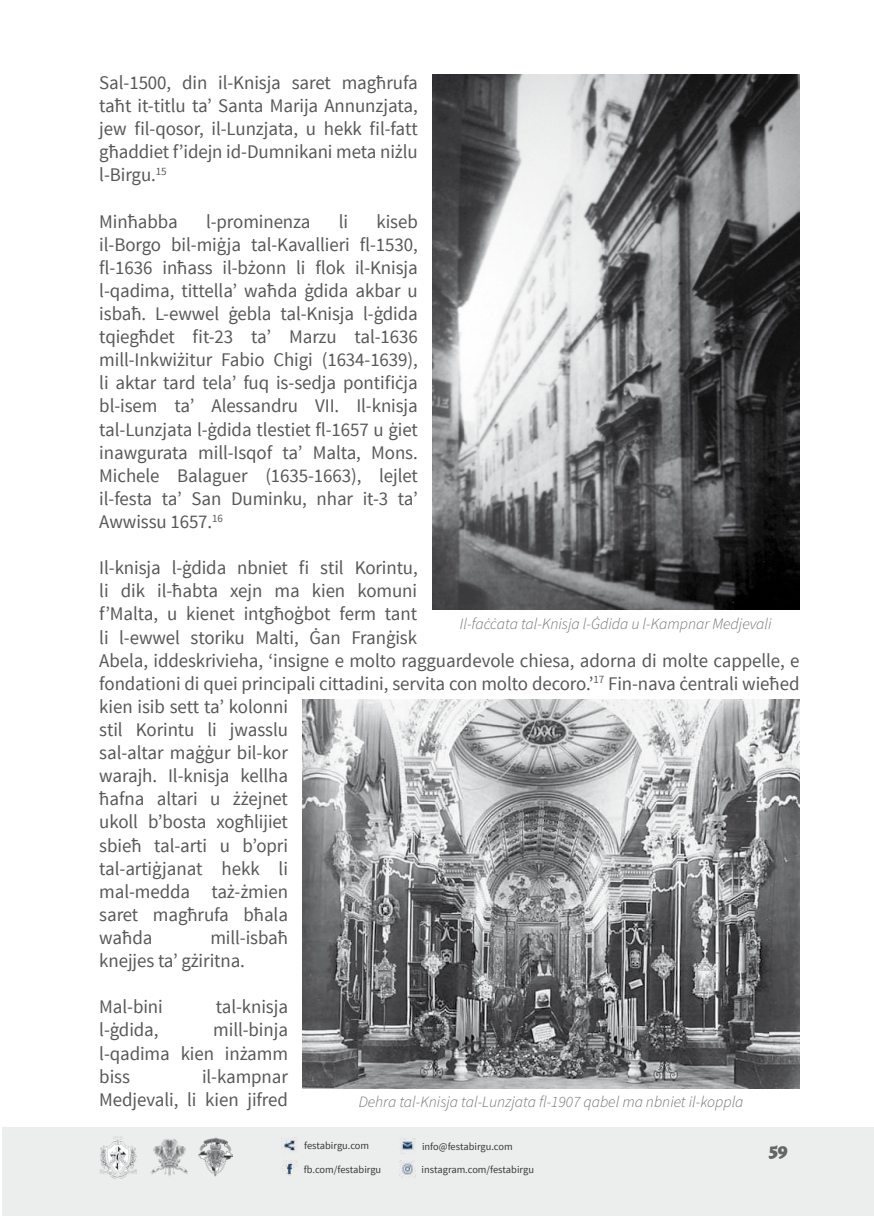
<style>
.page{position:relative;width:874px;height:1216px;background:#fff}
.page>*{position:absolute;margin:0;border:0;box-sizing:border-box;transform-origin:0 0}
.t1{font:900 21px "Alegreya";color:#646567}
.t2{font:19.25px/23.1px "Source Sans Pro";letter-spacing:-.005em;color:#58585a;text-align:justify}
.t3{font:italic 300 15.75px "Source Sans Pro";color:#707172}
.t4{font:10.33px "Source Sans Pro";color:#373739}
</style>
<div class="page">
<img style="left:432px;top:74px;width:367px;height:535px">
<img style="left:303px;top:699px;width:496px;height:389px">
<div style="left:2px;top:1127px;width:871px;height:88px;background:#eceded"></div>
<img style="left:400px;top:1138px;width:15px;height:12px">
<img style="left:281px;top:1137px;width:16px;height:14px">
<img style="left:100px;top:1136px;width:36px;height:42px">
<img style="left:150px;top:1139px;width:37px;height:37px">
<img style="left:199px;top:1137px;width:33px;height:39px">
<img style="left:281px;top:1160px;width:17px;height:16px">
<img style="left:399px;top:1160px;width:14px;height:16px">
<p class="t2" style="left:99px;top:71px;width:320px">Sal‑1500, din il‑Knisja saret magħrufa taħt it‑titlu ta’ Santa Marija Annunzjata, jew fil‑qosor, il‑Lunzjata, u hekk fil‑fatt għaddiet f’idejn id‑Dumnikani meta niżlu l‑Birgu.<sup>15</sup></p>
<p class="t2" style="left:99px;top:210px;width:80px">Minħabba</p>
<p class="t2" style="left:206px;top:210px;width:106px">l‑prominenza</p>
<p class="t2" style="left:338px;top:210px;width:11px">li</p>
<p class="t2" style="left:99px;top:210px;width:320px;text-indent:277px">kiseb il‑Borgo bil‑miġja tal‑Kavallieri fl‑1530, fl‑1636 inħass il‑bżonn li flok il‑Knisja l‑qadima, tittella’ waħda ġdida akbar u isbaħ. L‑ewwel ġebla tal‑Knisja l‑ġdida tqiegħdet fit‑23 ta’ Marzu tal‑1636 mill‑Inkwiżitur Fabio Chigi (1634‑1639), li aktar tard tela’ fuq is‑sedja pontifiċja bl‑isem ta’ Alessandru VII. Il‑knisja tal‑Lunzjata l‑ġdida tlestiet fl‑1657 u ġiet inawgurata mill‑Isqof ta’ Malta, Mons.<br>Michele Balaguer (1635‑1663), lejlet il‑festa ta’ San Duminku, nhar it‑3 ta’ Awwissu 1657.<sup>16</sup></p>
<p class="t2" style="left:99px;top:556px;width:701px;text-align:left">Il‑knisja l‑ġdida nbniet fi stil Korintu,<br>li dik il‑ħabta xejn ma kien komuni<br>f’Malta, u kienet intgħoġbot ferm tant<br>li l‑ewwel storiku Malti, Ġan Franġisk<br>Abela, iddeskrivieha, ‘insigne e molto ragguardevole chiesa, adorna di molte cappelle, e fondationi di quei principali cittadini, servita con molto decoro.’<sup>17</sup> Fin‑nava ċentrali wieħed kien isib sett ta’ kolonni<br>stil Korintu li jwasslu<br>sal‑altar maġġur bil‑kor<br>warajh. Il‑knisja kellha<br>ħafna altari u żżejnet<br>ukoll b’bosta xogħlijiet<br>sbieħ tal‑arti u b’opri<br>tal‑artiġjanat hekk li<br>mal‑medda taż‑żmien<br>saret magħrufa bħala<br>waħda</p>
<p class="t3" style="left:459px;top:613px;width:313px">Il-faċċata tal-Knisja l-Ġdida u l-Kampnar Medjevali</p>
<p class="t2" style="left:99px;top:926px;width:190px;text-indent:111px">mill‑isbaħ knejjes ta’ gżiritna.</p>
<p class="t2" style="left:99px;top:995px;width:65px">Mal‑bini</p>
<p class="t2" style="left:216px;top:995px;width:74px">tal‑knisja</p>
<p class="t2" style="left:99px;top:1018px;width:61px">l‑ġdida,</p>
<p class="t2" style="left:99px;top:1018px;width:190px;text-indent:114px">mill‑binja l‑qadima kien inżamm biss</p>
<p class="t2" style="left:99px;top:1065px;width:190px;text-align:right">il‑kampnar<br>Medjevali, li kien jifred</p>
<p class="t3" style="left:358px;top:1092px;width:386px">Dehra tal‑Knisja tal‑Lunzjata fl‑1907 qabel ma nbniet il‑koppla</p>
<p class="t4" style="left:304px;top:1139px;width:67px">festabirgu.com</p>
<p class="t4" style="left:422px;top:1139px;width:92px">info@festabirgu.com</p>
<p class="t4" style="left:304px;top:1163px;width:79px">fb.com/festabirgu</p>
<p class="t4" style="left:421px;top:1163px;width:114px">instagram.com/festabirgu</p>
<p class="t1" style="left:768px;top:1135px;width:20px">59</p>
</div>
